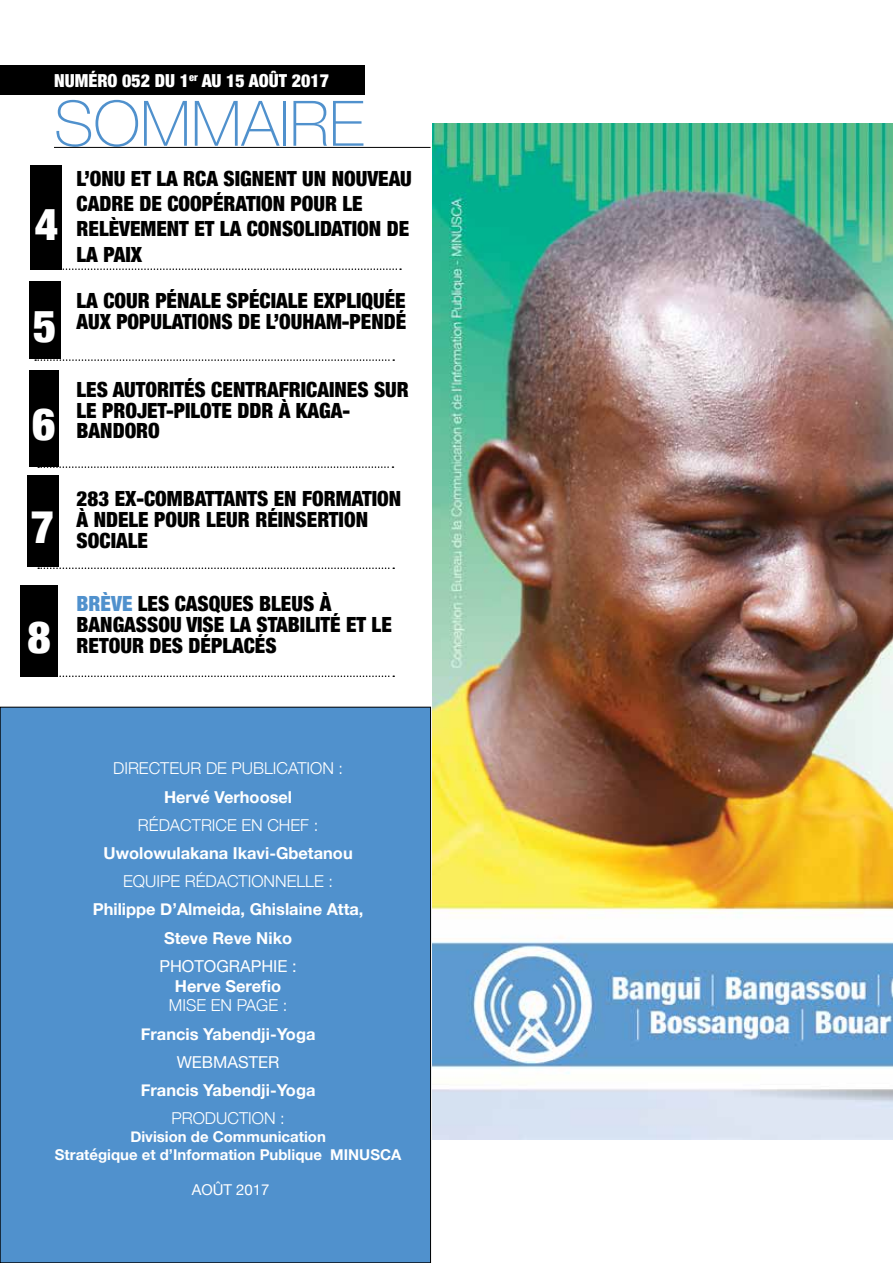
<style>
.page{position:relative;width:893px;height:1263px;background:#fff}
.page>*{position:absolute;margin:0;border:0;box-sizing:border-box;transform-origin:0 0}
.t1{font:100 62.7px "Helvetica Neue";color:#5091cd}
.t2{font:900 condensed 44.85px "Helvetica Neue";color:#fff}
.t3{font:900 condensed 20.85px/20.9px "Helvetica Neue";color:#000}
.t4{font:900 condensed 18px "Helvetica Neue";color:#fff}
.t5{font:700 16.5px/28.2px "Helvetica Neue";color:#fff;text-align:center}
.t6{font:300 16.5px "Helvetica Neue";color:#fff}
.t7{font:16.5px "Helvetica Neue";color:#fff}
.t8{font:700 15px/18px "Helvetica Neue";color:#fff;text-align:center}
.t9{font:15px "Helvetica Neue";color:#fff}
.s1{color:#5091cd}
</style>
<div class="page">
<div style="left:0;top:65px;width:365px;height:30px;background:#000"></div>
<hr style="left:54px;top:147px;width:377px;height:1px;background:#000">
<div style="left:0;top:707px;width:431px;height:556px;background:#5091cd"></div>
<div style="left:31px;top:166px;width:31px;height:104px;background:#000"></div>
<div style="left:29px;top:281px;width:32px;height:78px;background:#000"></div>
<svg style="left:62px;top:268px;width:339px;height:2px"></svg>
<svg style="left:35px;top:359px;width:359px;height:2px"></svg>
<div style="left:29px;top:370px;width:29px;height:96px;background:#000"></div>
<svg style="left:38px;top:466px;width:355px;height:2px"></svg>
<img style="left:432px;top:124px;width:461px;height:1015px">
<div style="left:27px;top:475px;width:31px;height:92px;background:#000"></div>
<svg style="left:38px;top:567px;width:356px;height:2px"></svg>
<div style="left:20px;top:585px;width:38px;height:92px;background:#000"></div>
<svg style="left:59px;top:675px;width:335px;height:2px"></svg>
<p class="t4" style="left:54px;top:65px;width:276px">NUMÉRO 052 DU 1<sup>ER</sup> AU 15 AOÛT 2017</p>
<h1 class="t1" style="left:54px;top:76px;width:123px">SOMMAI</h1>
<h1 class="t1" style="left:289px;top:76px;width:76px">RE</h1>
<p class="t3" style="left:77px;top:165px;width:337px;line-height:25px">L’ONU ET LA RCA SIGNENT UN NOUVEAU<br>CADRE DE COOPÉRATION POUR LE<br>RELÈVEMENT ET LA CONSOLIDATION DE<br>LA PAIX</p>
<p class="t3" style="left:77px;top:289px;width:331px">LA COUR PÉNALE SPÉCIALE EXPLIQUÉE<br>AUX POPULATIONS DE L’OUHAM-PENDÉ</p>
<h2 class="t2" style="left:35px;top:187px;width:25px">4</h2>
<h2 class="t2" style="left:33px;top:289px;width:25px">5</h2>
<h2 class="t2" style="left:32px;top:387px;width:25px">6</h2>
<h2 class="t2" style="left:31px;top:490px;width:25px">7</h2>
<h2 class="t2" style="left:27px;top:600px;width:25px">8</h2>
<p class="t3" style="left:77px;top:378px;width:334px">LES AUTORITÉS CENTRAFRICAINES SUR<br>LE PROJET-PILOTE DDR</p>
<p class="t3" style="left:279px;top:398px;width:73px">À KAGA-</p>
<p class="t3" style="left:77px;top:419px;width:85px">BANDORO</p>
<p class="t3" style="left:77px;top:487px;width:81px">283 EX-COM</p>
<p class="t3" style="left:183px;top:487px;width:24px">BATTANTS</p>
<p class="t3" style="left:274px;top:487px;width:41px">EN FORMATION</p>
<p class="t3" style="left:77px;top:508px;width:29px">À NDELE</p>
<p class="t3" style="left:154px;top:508px;width:13px">POUR</p>
<p class="t3" style="left:206px;top:508px;width:12px">LEUR</p>
<p class="t3" style="left:255px;top:508px;width:12px">RÉINSERTION</p>
<p class="t3" style="left:77px;top:529px;width:12px">SOCIALE</p>
<p class="t3" style="left:77px;top:592px;width:317px"><span class="s1">BRÈVE</span> LES CASQUES BLEUS À<br>BANGASSOU VISE LA STABILITÉ ET LE<br>RETOUR DES DÉPLACÉS</p>
<p class="t6" style="left:113px;top:755px;width:232px">DIRECTEUR DE PUBLICATION :</p>
<p class="t5" style="left:164px;top:783px;width:130px">Hervé Verhoosel</p>
<p class="t6" style="left:138px;top:812px;width:182px">RÉDACTRICE EN CHEF :</p>
<p class="t5" style="left:103px;top:839px;width:251px">Uwolowulakana Ikavi-Gbetanou</p>
<p class="t6" style="left:123px;top:868px;width:211px">EQUIPE RÉDACTIONNELLE :</p>
<p class="t5" style="left:93px;top:896px;width:272px">Philippe D’Almeida, Ghislaine Atta,<br>Steve Reve Niko</p>
<p class="t7" style="left:159px;top:954px;width:139px">PHOTOGRAPHIE :</p>
<p class="t5" style="left:175px;top:972px;width:108px">Herve Serefio</p>
<p class="t6" style="left:169px;top:992px;width:120px">MISE EN PAGE :</p>
<p class="t5" style="left:141px;top:1020px;width:176px">Francis Yabendji-Yoga</p>
<p class="t7" style="left:177px;top:1050px;width:104px">WEBMASTER</p>
<p class="t5" style="left:141px;top:1076px;width:176px">Francis Yabendji-Yoga</p>
<p class="t6" style="left:171px;top:1105px;width:115px">PRODUCTION :</p>
<p class="t8" style="left:55px;top:1128px;width:348px">Division de Communication<br>Stratégique et d’Information Publique MINUSCA</p>
<p class="t9" style="left:192px;top:1178px;width:79px">AOÛT 2017</p>
</div>
